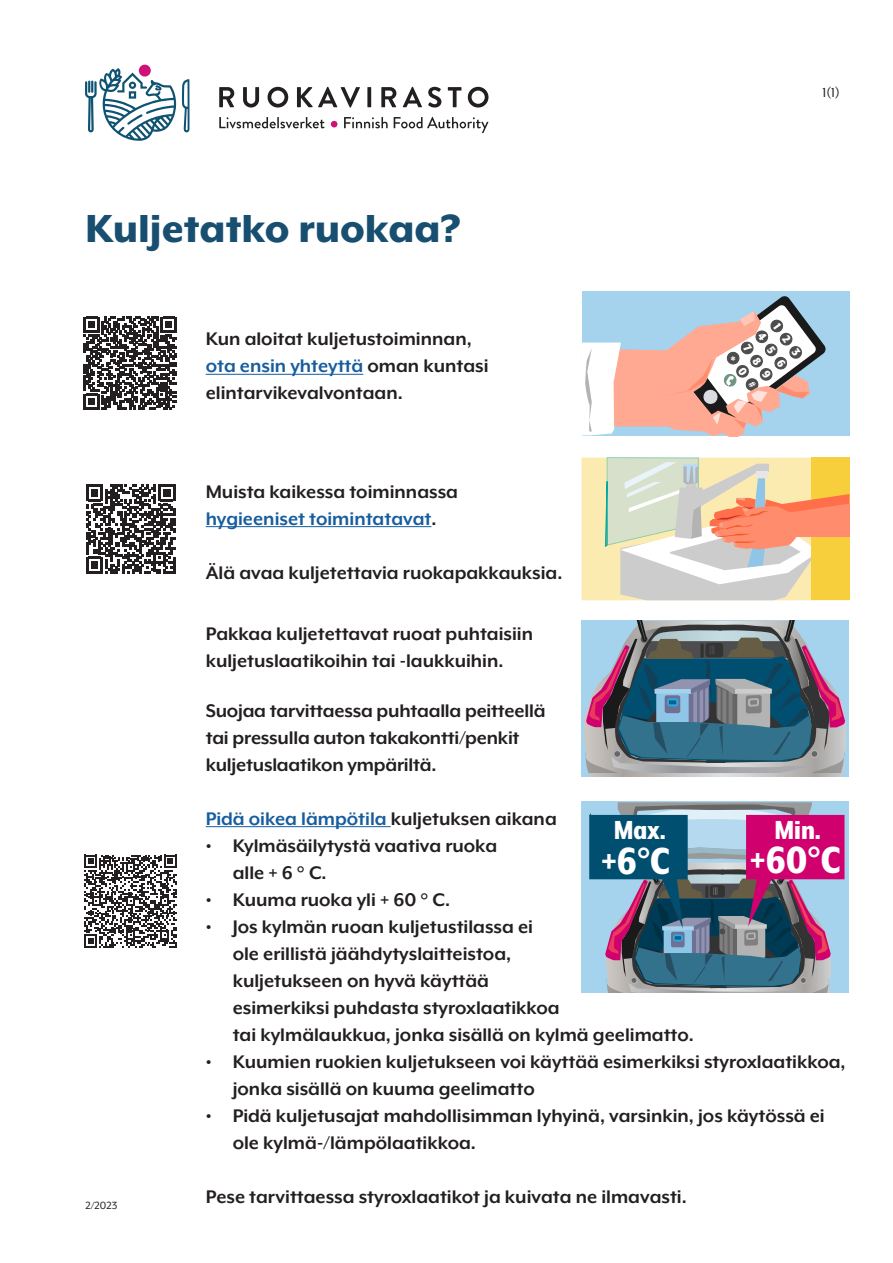
<style>
.page{position:relative;width:893px;height:1263px;background:#fff}
.page>*{position:absolute;margin:0;border:0;box-sizing:border-box;transform-origin:0 0}
.t1{font:800 45px "Mr Eaves XL Mod OT";color:#184f71}
.t2{font:800 43.65px "Mr Eaves XL Mod Nar OT";color:#fff}
.t3{font:800 30px "Mr Eaves XL Mod Nar OT";color:#fff}
.t4{font:700 21px/27px "Mr Eaves XL Mod OT";color:#231f20}
.t5{font:700 21px "Mr Eaves XL Mod OT";color:#175d9e}
.t6{font:15px "Mr Eaves XL Mod OT";color:#231f20}
.t7{font:900 13.2px/18.3px "Mr Eaves XL Mod Nar OT";color:#fff;text-align:justify}
.t8{font:12px "Mr Eaves XL Mod OT";color:#231f20}
.s1{color:#175d9e}
.s2{color:#231f20}
</style>
<div class="page">
<svg style="left:219px;top:87px;width:15px;height:20px"></svg>
<svg style="left:243px;top:87px;width:16px;height:21px"></svg>
<svg style="left:268px;top:87px;width:20px;height:21px"></svg>
<svg style="left:297px;top:87px;width:63px;height:21px"></svg>
<svg style="left:367px;top:87px;width:4px;height:20px"></svg>
<svg style="left:381px;top:87px;width:15px;height:20px"></svg>
<svg style="left:403px;top:87px;width:19px;height:20px"></svg>
<svg style="left:428px;top:87px;width:13px;height:21px"></svg>
<svg style="left:448px;top:87px;width:13px;height:20px"></svg>
<svg style="left:468px;top:87px;width:20px;height:21px"></svg>
<svg style="left:219px;top:117px;width:106px;height:11px"></svg>
<svg style="left:344px;top:117px;width:44px;height:11px"></svg>
<svg style="left:394px;top:117px;width:94px;height:16px"></svg>
<svg style="left:331px;top:121px;width:6px;height:6px"></svg>
<svg style="left:182px;top:79px;width:7px;height:53px"></svg>
<div style="left:139px;top:65px;width:12px;height:12px;background:#cf1277;border-radius:50%"></div>
<svg style="left:85px;top:68px;width:91px;height:73px"></svg>
<svg style="left:84px;top:317px;width:92px;height:92px"></svg>
<hr style="left:206px;top:374px;width:157px;height:1px;background:#175d9e">
<hr style="left:206px;top:826px;width:185px;height:1px;background:#175d9e">
<svg style="left:84px;top:855px;width:93px;height:92px"></svg>
<hr style="left:206px;top:526px;width:225px;height:1px;background:#175d9e">
<svg style="left:86px;top:484px;width:89px;height:89px"></svg>
<div style="left:581px;top:458px;width:268px;height:142px;background:#fcebb1"></div>
<svg style="left:605px;top:457px;width:244px;height:143px"></svg>
<div style="left:581px;top:801px;width:268px;height:192px;background:#a5d2ed"></div>
<svg style="left:589px;top:802px;width:255px;height:191px"></svg>
<div style="left:582px;top:291px;width:267px;height:145px;background:#a5d2ed"></div>
<svg style="left:582px;top:296px;width:244px;height:140px"></svg>
<svg style="left:581px;top:621px;width:268px;height:156px"></svg>
<p class="t1" style="left:85px;top:203px;width:377px">Kuljetatko ruokaa?</p>
<p class="t4" style="left:206px;top:325px;width:268px">Kun aloitat kuljetustoiminnan,</p>
<p class="t4" style="left:206px;top:352px;width:284px"><span class="s1">ota ensin yhteyttä</span> oman kuntasi elintarvikevalvontaan.</p>
<p class="t4" style="left:206px;top:477px;width:254px">Muista kaikessa toiminnassa</p>
<p class="t5" style="left:206px;top:506px;width:232px">hygieeniset toimintatavat<span class="s2">.</span></p>
<p class="t4" style="left:206px;top:558px;width:358px">Älä avaa kuljetettavia ruokapakkauksia.</p>
<p class="t4" style="left:206px;top:620px;width:329px">Pakkaa kuljetettavat ruoat puhtaisiin kuljetuslaatikoihin tai -laukkuihin.</p>
<p class="t4" style="left:206px;top:697px;width:341px">Suojaa tarvittaessa puhtaalla peitteellä tai pressulla auton takakontti/penkit kuljetuslaatikon ympäriltä.</p>
<p class="t6" style="left:823px;top:84px;width:19px">1(1)</p>
<p class="t7" style="left:782px;top:318px;width:41px;rotate:54deg">123<br>456<br>789 *0#</p>
<p class="t8" style="left:85px;top:1199px;width:33px">2/2023</p>
<p class="t5" style="left:206px;top:806px;width:353px">Pidä oikea lämpötila <span class="s2">kuljetuksen aikana</span></p>
<p class="t4" style="left:233px;top:831px;width:266px;text-indent:-27px">• Kylmäsäilytystä vaativa ruoka alle + 6 ° C.</p>
<p class="t4" style="left:206px;top:885px;width:246px">• Kuuma ruoka yli + 60 ° C.</p>
<p class="t4" style="left:233px;top:912px;width:463px;text-indent:-27px">• Jos kylmän ruoan kuljetustilassa ei<br>ole erillistä jäähdytyslaitteistoa,<br>kuljetukseen on hyvä käyttää<br>esimerkiksi puhdasta styroxlaatikkoa<br>tai kylmälaukkua, jonka sisällä on kylmä geelimatto.</p>
<p class="t4" style="left:233px;top:1047px;width:614px;text-indent:-27px">• Kuumien ruokien kuljetukseen voi käyttää esimerkiksi styroxlaatikkoa, jonka sisällä on kuuma geelimatto</p>
<p class="t4" style="left:233px;top:1101px;width:594px;text-indent:-27px">• Pidä kuljetusajat mahdollisimman lyhyinä, varsinkin, jos käytössä ei ole kylmä-/lämpölaatikkoa.</p>
<p class="t4" style="left:206px;top:1182px;width:483px">Pese tarvittaessa styroxlaatikot ja kuivata ne ilmavasti.</p>
<p class="t3" style="left:614px;top:815px;width:53px">Max.</p>
<p class="t3" style="left:774px;top:815px;width:48px">Min.</p>
<p class="t2" style="left:601px;top:839px;width:71px">+6°C</p>
<p class="t2" style="left:750px;top:838px;width:92px">+60°C</p>
</div>
